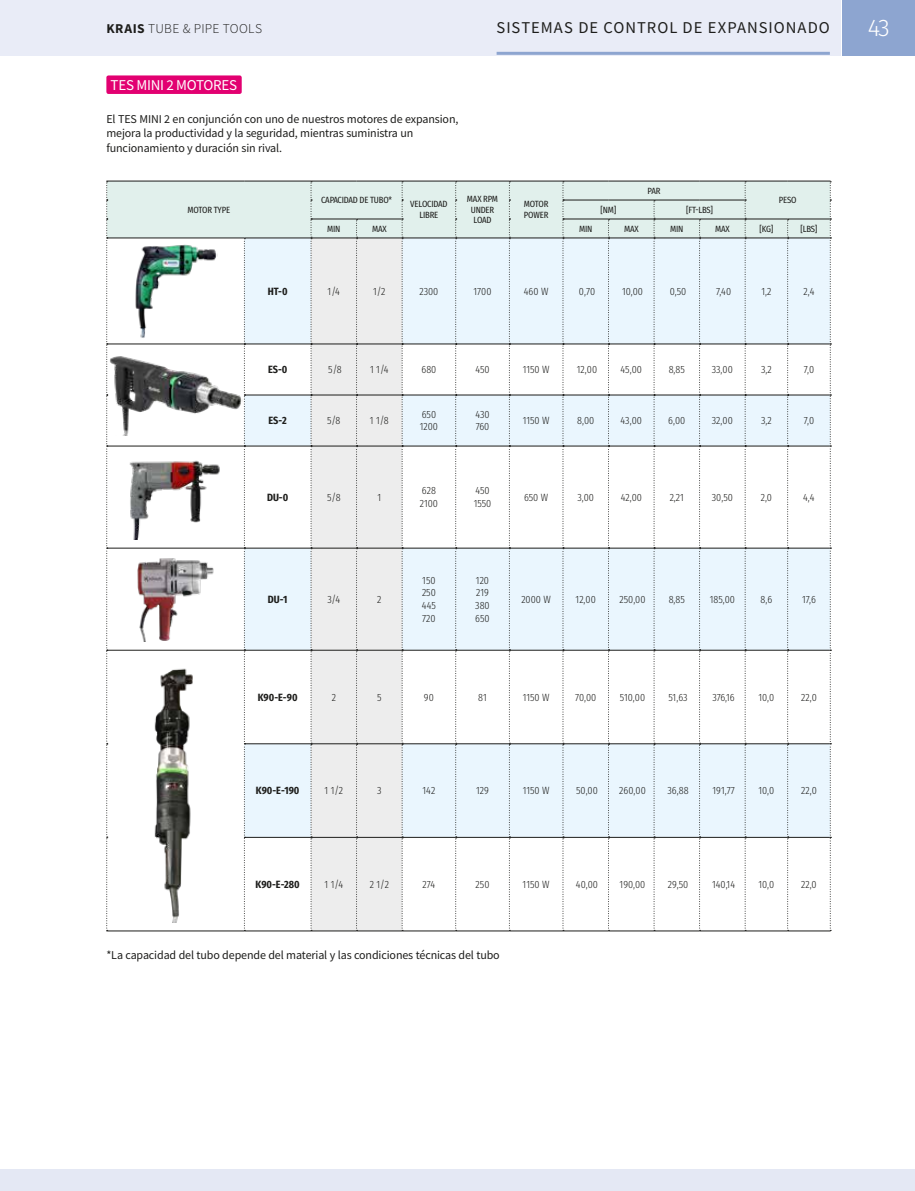
<style>
.page{position:relative;width:915px;height:1191px;background:#fff}
.page>*{position:absolute;margin:0;border:0;box-sizing:border-box;transform-origin:0 0}
.t1{font:300 24px "Fira Sans";color:#fff}
.t2{font:16.5px "Source Sans Pro";letter-spacing:.06em;color:#1d1d1b}
.t3{font:15px "Source Sans Pro";letter-spacing:-.02em;color:#fff}
.t4{font:300 13.5px "Source Sans Pro";letter-spacing:.025em;color:#1d1d1b}
.t5{font:12px/14.4px "Source Sans Pro";letter-spacing:-.01em;color:#1d1d1b}
.t6{font:300 10.5px/12.6px "Fira Sans Condensed";color:#1d1d1b}
.t7{font:700 10.5px "Fira Sans Condensed";color:#1d1d1b}
.t8{font:9px/10.8px "Fira Sans Condensed";letter-spacing:-.02em;color:#1d1d1b;text-align:center}
.s1{font-weight:700}
</style>
<div class="page">
<div style="left:0;top:1169px;width:914px;height:22px;background:#e4e8f4"></div>
<div style="left:0;top:0;width:840px;height:55px;background:#e9ecf7"></div>
<div style="left:842px;top:0;width:72px;height:55px;background:#8da5d0"></div>
<div style="left:106px;top:75px;width:136px;height:19px;background:#e20071;border-radius:2px"></div>
<svg style="left:106px;top:181px;width:725px;height:750px"></svg>
<img style="left:134px;top:242px;width:83px;height:98px">
<img style="left:109px;top:355px;width:133px;height:80px">
<img style="left:126px;top:455px;width:98px;height:84px">
<img style="left:135px;top:556px;width:80px;height:85px">
<img style="left:143px;top:659px;width:65px;height:263px">
<hr style="left:496px;top:52px;width:333px;height:3px;background:#8da5d0">
<p class="t4" style="left:106px;top:20px;width:157px"><span class="s1">KRAIS</span> TUBE &amp; PIPE TOOLS</p>
<h2 class="t2" style="left:496px;top:17px;width:334px">SISTEMAS DE CONTROL DE EXPANSIONADO</h2>
<h3 class="t3" style="left:111px;top:75px;width:128px">TES MIN I 2 MOTORES</h3>
<p class="t5" style="left:106px;top:112px;width:353px">El TES MIN I 2 en conjunción con uno de nuestros motores de expansion, mejora la productividad y la seguridad, mientras suministra un funcionamiento y duración sin rival.</p>
<p class="t8" style="left:187px;top:203px;width:44px">MOTOR TYPE</p>
<p class="t8" style="left:647px;top:184px;width:14px">PAR</p>
<p class="t8" style="left:410px;top:198px;width:39px">VELOCIDAD<br>LIBRE</p>
<p class="t8" style="left:467px;top:192px;width:33px">MAX RPM<br>UNDER<br>LOAD</p>
<p class="t8" style="left:523px;top:198px;width:26px;text-align:left">MOTOR<br>POWER</p>
<p class="t8" style="left:321px;top:194px;width:72px">CAPACIDAD DE TUBO*</p>
<p class="t8" style="left:778px;top:194px;width:19px">PESO</p>
<p class="t8" style="left:600px;top:203px;width:17px">[NM]</p>
<p class="t8" style="left:686px;top:203px;width:28px">[FT-LBS]</p>
<p class="t8" style="left:327px;top:222px;width:15px">MIN</p>
<p class="t8" style="left:372px;top:222px;width:16px">MAX</p>
<p class="t8" style="left:579px;top:222px;width:15px">MIN</p>
<p class="t8" style="left:623px;top:222px;width:16px">MAX</p>
<p class="t8" style="left:670px;top:222px;width:15px">MIN</p>
<p class="t8" style="left:714px;top:222px;width:16px">MAX</p>
<p class="t8" style="left:759px;top:222px;width:15px">[KG]</p>
<p class="t8" style="left:800px;top:222px;width:18px">[LBS]</p>
<p class="t7" style="left:268px;top:281px;width:21px">HT-0</p>
<p class="t6" style="left:327px;top:283px;width:14px">1/4</p>
<p class="t6" style="left:373px;top:283px;width:14px">1/2</p>
<p class="t6" style="left:419px;top:283px;width:20px">2300</p>
<p class="t6" style="left:473px;top:283px;width:19px">1700</p>
<p class="t6" style="left:523px;top:283px;width:26px">460 W</p>
<p class="t6" style="left:578px;top:283px;width:18px">0,70</p>
<p class="t6" style="left:621px;top:283px;width:23px">10,00</p>
<p class="t6" style="left:669px;top:283px;width:18px">0,50</p>
<p class="t6" style="left:715px;top:283px;width:17px">7,40</p>
<p class="t6" style="left:761px;top:283px;width:11px">1,2</p>
<p class="t6" style="left:803px;top:283px;width:12px">2,4</p>
<p class="t7" style="left:268px;top:360px;width:21px">ES-0</p>
<p class="t6" style="left:328px;top:362px;width:15px">5/8</p>
<p class="t6" style="left:370px;top:362px;width:20px">1 1/4</p>
<p class="t6" style="left:421px;top:362px;width:16px">680</p>
<p class="t6" style="left:475px;top:362px;width:16px">450</p>
<p class="t6" style="left:522px;top:362px;width:28px">1150 W</p>
<p class="t6" style="left:576px;top:362px;width:22px">12,00</p>
<p class="t6" style="left:620px;top:362px;width:23px">45,00</p>
<p class="t6" style="left:668px;top:362px;width:18px">8,85</p>
<p class="t6" style="left:711px;top:362px;width:23px">33,00</p>
<p class="t6" style="left:760px;top:362px;width:12px">3,2</p>
<p class="t6" style="left:803px;top:362px;width:12px">7,0</p>
<p class="t7" style="left:268px;top:411px;width:20px">ES-2</p>
<p class="t6" style="left:327px;top:413px;width:15px">5/8</p>
<p class="t6" style="left:369px;top:413px;width:21px">1 1/8</p>
<p class="t6" style="left:419px;top:407px;width:20px">650<br>1200</p>
<p class="t6" style="left:475px;top:407px;width:16px">430<br>760</p>
<p class="t6" style="left:522px;top:413px;width:28px">1150 W</p>
<p class="t6" style="left:577px;top:413px;width:19px">8,00</p>
<p class="t6" style="left:620px;top:413px;width:23px">43,00</p>
<p class="t6" style="left:668px;top:413px;width:19px">6,00</p>
<p class="t6" style="left:711px;top:413px;width:22px">32,00</p>
<p class="t6" style="left:760px;top:413px;width:12px">3,2</p>
<p class="t6" style="left:803px;top:413px;width:12px">7,0</p>
<p class="t7" style="left:267px;top:487px;width:23px">DU-0</p>
<p class="t6" style="left:327px;top:489px;width:15px">5/8</p>
<p class="t6" style="left:377px;top:489px;width:5px">1</p>
<p class="t6" style="left:419px;top:483px;width:20px">628<br>2100</p>
<p class="t6" style="left:473px;top:483px;width:19px">450<br>1550</p>
<p class="t6" style="left:524px;top:489px;width:26px">650 W</p>
<p class="t6" style="left:577px;top:489px;width:18px">3,00</p>
<p class="t6" style="left:620px;top:489px;width:23px">42,00</p>
<p class="t6" style="left:669px;top:489px;width:16px">2,21</p>
<p class="t6" style="left:711px;top:489px;width:23px">30,50</p>
<p class="t6" style="left:760px;top:489px;width:13px">2,0</p>
<p class="t6" style="left:803px;top:489px;width:13px">4,4</p>
<p class="t7" style="left:268px;top:589px;width:21px">DU-1</p>
<p class="t6" style="left:327px;top:591px;width:14px">3/4</p>
<p class="t6" style="left:377px;top:591px;width:6px">2</p>
<p class="t6" style="left:422px;top:573px;width:15px;text-align:justify">150<br>250<br>445<br>720</p>
<p class="t6" style="left:475px;top:573px;width:16px;text-align:justify">120<br>219<br>380<br>650</p>
<p class="t6" style="left:521px;top:591px;width:31px">2000 W</p>
<p class="t6" style="left:575px;top:591px;width:22px">12,00</p>
<p class="t6" style="left:619px;top:591px;width:28px">250,00</p>
<p class="t6" style="left:668px;top:591px;width:18px">8,85</p>
<p class="t6" style="left:709px;top:591px;width:27px">185,00</p>
<p class="t6" style="left:760px;top:591px;width:13px">8,6</p>
<p class="t6" style="left:801px;top:591px;width:15px">17,6</p>
<p class="t7" style="left:258px;top:687px;width:41px">K90-E-90</p>
<p class="t6" style="left:331px;top:689px;width:6px">2</p>
<p class="t6" style="left:377px;top:689px;width:6px">5</p>
<p class="t6" style="left:424px;top:689px;width:11px">90</p>
<p class="t6" style="left:478px;top:689px;width:10px">81</p>
<p class="t6" style="left:522px;top:689px;width:28px">1150 W</p>
<p class="t6" style="left:575px;top:689px;width:23px">70,00</p>
<p class="t6" style="left:619px;top:689px;width:27px">510,00</p>
<p class="t6" style="left:668px;top:689px;width:20px">51,63</p>
<p class="t6" style="left:712px;top:689px;width:24px">376,16</p>
<p class="t6" style="left:758px;top:689px;width:17px">10,0</p>
<p class="t6" style="left:800px;top:689px;width:17px">22,0</p>
<p class="t7" style="left:256px;top:781px;width:45px">K90-E-190</p>
<p class="t6" style="left:324px;top:783px;width:20px">1 1/2</p>
<p class="t6" style="left:377px;top:783px;width:6px">3</p>
<p class="t6" style="left:422px;top:783px;width:14px">142</p>
<p class="t6" style="left:476px;top:783px;width:14px">129</p>
<p class="t6" style="left:522px;top:783px;width:28px">1150 W</p>
<p class="t6" style="left:576px;top:783px;width:23px">50,00</p>
<p class="t6" style="left:619px;top:783px;width:28px">260,00</p>
<p class="t6" style="left:667px;top:783px;width:23px">36,88</p>
<p class="t6" style="left:712px;top:783px;width:24px">191,77</p>
<p class="t6" style="left:758px;top:783px;width:17px">10,0</p>
<p class="t6" style="left:800px;top:783px;width:17px">22,0</p>
<p class="t7" style="left:255px;top:874px;width:46px">K90-E-280</p>
<p class="t6" style="left:324px;top:876px;width:20px">1 1/4</p>
<p class="t6" style="left:369px;top:876px;width:21px">2 1/2</p>
<p class="t6" style="left:422px;top:876px;width:14px">274</p>
<p class="t6" style="left:475px;top:876px;width:15px">250</p>
<p class="t6" style="left:522px;top:876px;width:28px">1150 W</p>
<p class="t6" style="left:575px;top:876px;width:24px">40,00</p>
<p class="t6" style="left:619px;top:876px;width:27px">190,00</p>
<p class="t6" style="left:667px;top:876px;width:22px">29,50</p>
<p class="t6" style="left:711px;top:876px;width:24px">140,14</p>
<p class="t6" style="left:758px;top:876px;width:17px">10,0</p>
<p class="t6" style="left:800px;top:876px;width:17px">22,0</p>
<p class="t5" style="left:106px;top:947px;width:395px">*La capacidad del tubo depende del material y las condiciones técnicas del tubo</p>
<h1 class="t1" style="left:867px;top:10px;width:24px">43</h1>
</div>
